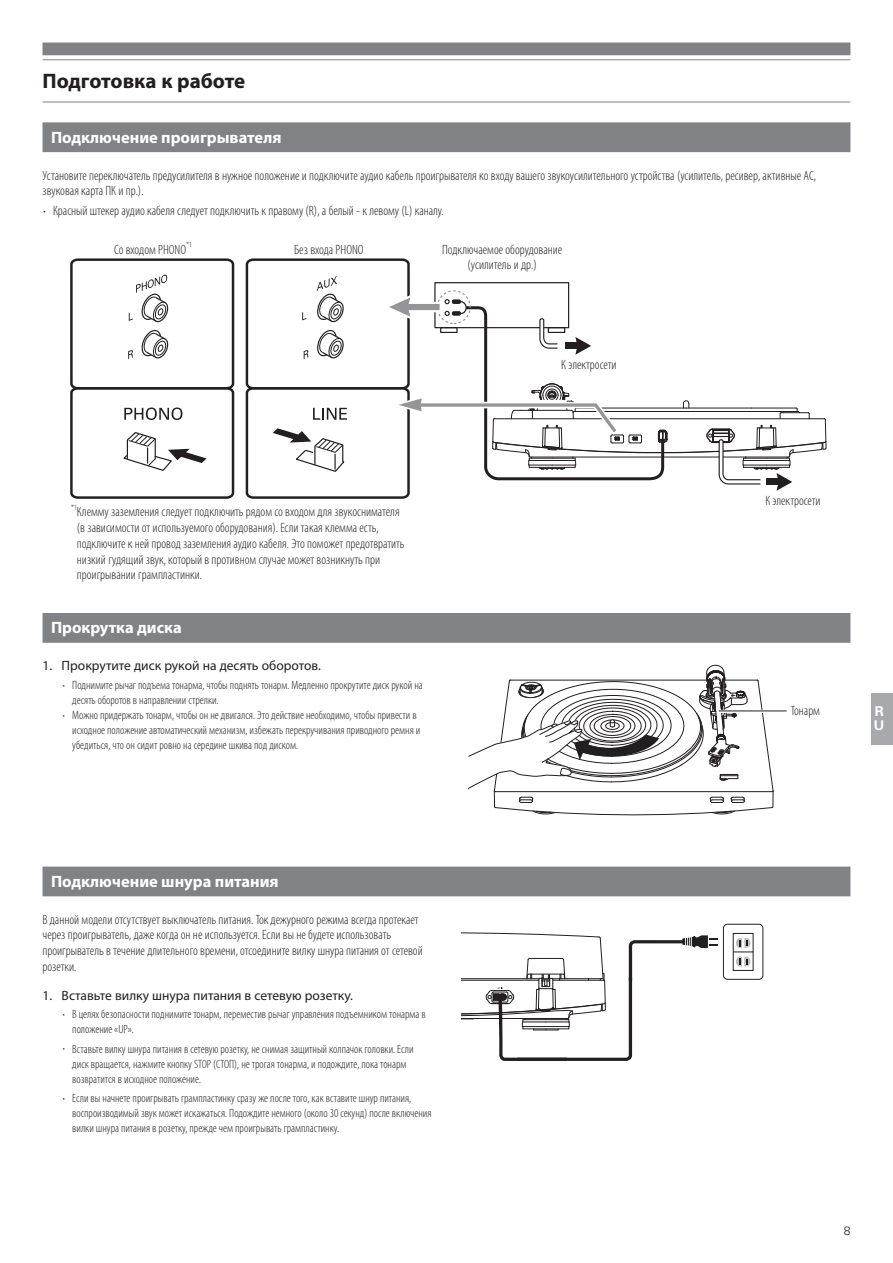
<style>
.page{position:relative;width:893px;height:1263px;background:#fff}
.page>*{position:absolute;margin:0;border:0;box-sizing:border-box;transform-origin:0 0}
.t1{font:700 21px "Myriad Pro";letter-spacing:-.005em;color:#231f20}
.t2{font:700 16.5px "Myriad Pro";color:#fff}
.t3{font:300 condensed 13.5px/15.8px "Myriad Pro";color:#231f20}
.t4{font:13.5px "Myriad Pro";color:#231f20}
.t5{font:700 13.5px/13.5px "Univers LT Std";color:#fff}
.t6{font:300 condensed 12px/15px "Myriad Pro";color:#231f20}
.t7{font:300 12px "Univers LT Std";color:#231f20}
.t8{font:300 condensed 7.8px "Myriad Pro";color:#231f20}
.s1{font-size:9.45px}
.s2{font-size:8.4px}
</style>
<div class="page">
<div style="left:872px;top:693px;width:21px;height:51px;background:#a8a9ad"></div>
<div style="left:43px;top:43px;width:807px;height:12px;background:#808285"></div>
<hr style="left:43px;top:59px;width:807px;height:1px;background:#808285">
<hr style="left:43px;top:102px;width:807px;height:1px;background:#808285">
<div style="left:43px;top:122px;width:807px;height:30px;background:#808285"></div>
<div style="left:43px;top:613px;width:807px;height:30px;background:#808285"></div>
<div style="left:43px;top:866px;width:807px;height:30px;background:#808285"></div>
<div style="left:723px;top:924px;width:40px;height:56px;border:1px solid #231f20;border-radius:4px"></div>
<div style="left:733px;top:933px;width:20px;height:38px;border:1px solid #231f20"></div>
<svg style="left:733px;top:938px;width:20px;height:28px"></svg>
<svg style="left:461px;top:932px;width:257px;height:129px"></svg>
<svg style="left:70px;top:258px;width:165px;height:241px"></svg>
<svg style="left:245px;top:258px;width:582px;height:241px"></svg>
<svg style="left:468px;top:664px;width:306px;height:152px"></svg>
<svg style="left:717px;top:709px;width:70px;height:4px"></svg>
<hr style="left:719px;top:710px;width:68px;height:1px;background:#231f20">
<h1 class="t1" style="left:43px;top:68px;width:204px">Подготовка к работе</h1>
<p class="t2" style="left:51px;top:126px;width:232px">Подключение проигрывателя</p>
<p class="t3" style="left:43px;top:167px;width:775px">Установите переключатель предусилителя в нужное положение и подключите аудио кабель проигрывателя ко входу вашего звукоусилительного устройства (усилитель, ресивер, активные АС, звуковая карта ПК и пр.).</p>
<p class="t3" style="left:44px;top:203px;width:402px"><span class="s1">•</span> Красный штекер аудио кабеля следует подключить к правому (R), а белый - к левому (L) каналу.</p>
<p class="t3" style="left:114px;top:241px;width:73px">Со входом PHONO</p>
<p class="t8" style="left:186px;top:240px;width:7px">*1</p>
<p class="t3" style="left:294px;top:241px;width:71px">Без входа PHONO</p>
<p class="t3" style="left:442px;top:241px;width:122px;text-align:center">Подключаемое оборудование (усилитель и др.)</p>
<p class="t3" style="left:561px;top:356px;width:57px">К электросети</p>
<p class="t8" style="left:71px;top:503px;width:7px">*1</p>
<p class="t3" style="left:77px;top:504px;width:329px">Клемму заземления следует подключить рядом со входом для звукоснимателя (в зависимости от используемого оборудования). Если такая клемма есть, подключите к ней провод заземления аудио кабеля. Это поможет предотвратить низкий гудящий звук, который в противном случае может возникнуть при проигрывании грампластинки.</p>
<p class="t2" style="left:51px;top:617px;width:132px">Прокрутка диска</p>
<p class="t4" style="left:43px;top:657px;width:280px">1. Прокрутите диск рукой на десять оборотов.</p>
<p class="t6" style="left:72px;top:677px;width:352px;text-indent:-10px"><span class="s2">•</span> Поднимите рычаг подъема тонарма, чтобы поднять тонарм. Медленно прокрутите диск рукой на десять оборотов в направлении стрелки.</p>
<p class="t6" style="left:72px;top:707px;width:350px;text-indent:-10px"><span class="s2">•</span> Можно придержать тонарм, чтобы он не двигался. Это действие необходимо, чтобы привести в исходное положение автоматический механизм, избежать перекручивания приводного ремня и убедиться, что он сидит ровно на середине шкива под диском.</p>
<p class="t2" style="left:51px;top:870px;width:229px">Подключение шнура питания</p>
<p class="t3" style="left:43px;top:911px;width:382px">В данной модели отсутствует выключатель питания. Ток дежурного режима всегда протекает через проигрыватель, даже когда он не используется. Если вы не будете использовать проигрыватель в течение длительного времени, отсоедините вилку шнура питания от сетевой розетки.</p>
<p class="t4" style="left:43px;top:987px;width:312px">1. Вставьте вилку шнура питания в сетевую розетку.</p>
<p class="t6" style="left:72px;top:1007px;width:355px;text-indent:-10px"><span class="s2">•</span> В целях безопасности поднимите тонарм, переместив рычаг управления подъемником тонарма в положение «UP».</p>
<p class="t6" style="left:72px;top:1041px;width:343px;text-indent:-10px"><span class="s2">•</span> Вставьте вилку шнура питания в сетевую розетку, не снимая защитный колпачок головки. Если диск вращается, нажмите кнопку STOP (СТОП), не трогая тонарма, и подождите, пока тонарм возвратится в исходное положение.</p>
<p class="t6" style="left:72px;top:1090px;width:361px;text-indent:-10px"><span class="s2">•</span> Если вы начнете проигрывать грампластинку сразу же после того, как вставите шнур питания, воспроизводимый звук может искажаться. Подождите немного (около 30 секунд) после включения вилки шнура питания в розетку, прежде чем проигрывать грампластинку.</p>
<p class="t3" style="left:765px;top:492px;width:57px">К электросети</p>
<p class="t3" style="left:791px;top:703px;width:31px">Тонарм</p>
<p class="t5" style="left:874px;top:705px;width:11px">R<br>U</p>
<p class="t7" style="left:844px;top:1224px;width:8px">8</p>
</div>
